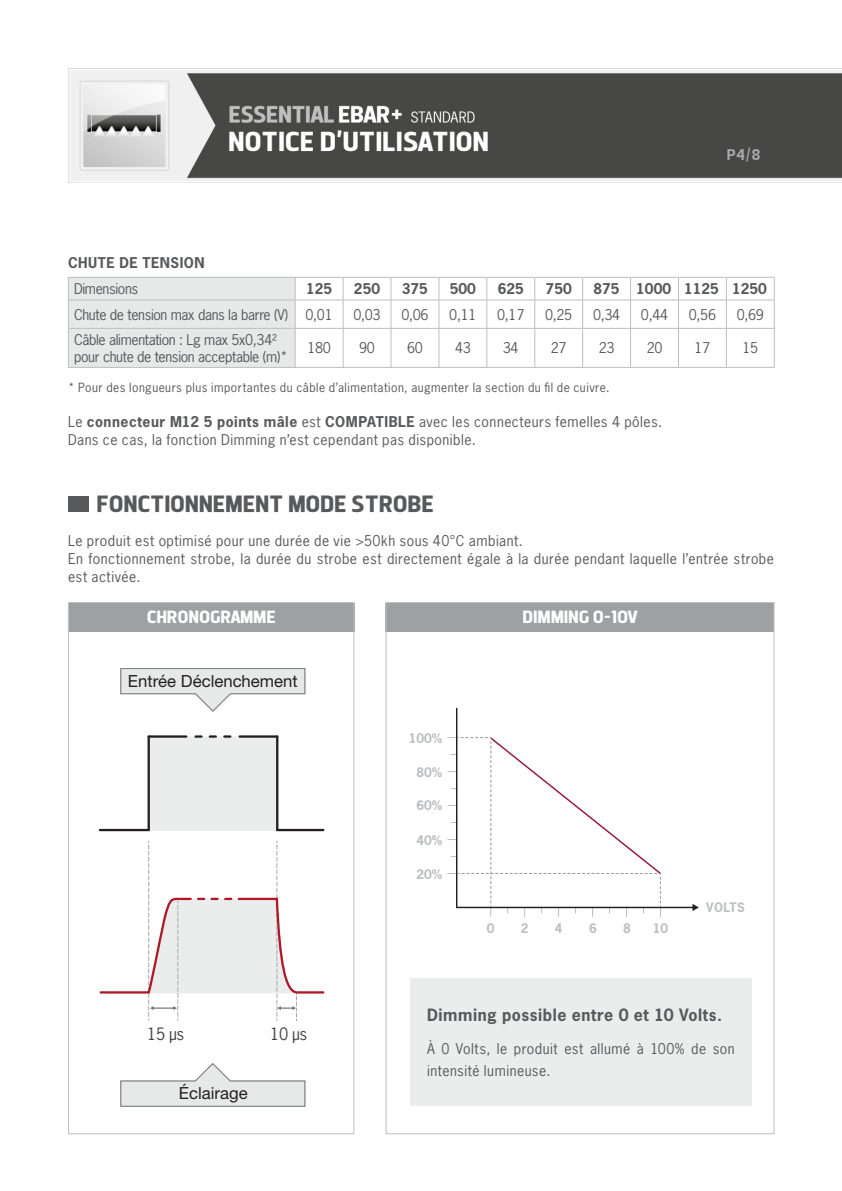
<style>
.page{position:relative;width:842px;height:1191px;background:#fff}
.page>*{position:absolute;margin:0;border:0;box-sizing:border-box;transform-origin:0 0}
.t1{font:700 28px "Dyno";color:#fff}
.t2{font:700 24px "Dyno";color:#58595b}
.t3{font:700 18px "Dyno";color:#fff}
.t4{font:16.8px "Helvetica Neue LT";color:#231f20}
.t5{font:700 16px "News Gothic Std";letter-spacing:.035em;color:#58595b}
.t6{font:16px "News Gothic Std";letter-spacing:-.025em;color:#414142}
.t7{font:16px "Dyno";color:#a7a9ac}
.t8{font:14px/18px "News Gothic Std";letter-spacing:.03em;color:#58595b}
.t9{font:14px/16.8px "News Gothic Std";letter-spacing:-.025em;color:#58595b}
.t10{font:700 14px "News Gothic Std";color:#58595b}
.t11{font:700 14px "News Gothic Std";letter-spacing:.035em;color:#58595b}
.t12{font:700 12.4px "News Gothic Std";color:#bcbec0}
.t13{font:12px "News Gothic Std";letter-spacing:.04em;color:#58595b}
.s1{font-weight:700}
</style>
<div class="page">
<img style="left:68px;top:68px;width:774px;height:114px">
<div style="left:68px;top:496px;width:20px;height:15px;background:#58595b"></div>
<div style="left:68px;top:603px;width:286px;height:28px;background:#9ea0a2"></div>
<div style="left:386px;top:603px;width:388px;height:28px;background:#9ea0a2"></div>
<hr style="left:456px;top:708px;width:1px;height:199px;background:#231f20">
<hr style="left:457px;top:906px;width:236px;height:2px;background:#231f20">
<svg style="left:692px;top:904px;width:7px;height:7px"></svg>
<svg style="left:448px;top:737px;width:213px;height:179px"></svg>
<svg style="left:100px;top:735px;width:223px;height:96px"></svg>
<hr style="left:240px;top:735px;width:37px;height:2px;background:#231f20">
<hr style="left:148px;top:736px;width:2px;height:94px;background:#231f20">
<hr style="left:276px;top:736px;width:2px;height:94px;background:#231f20">
<hr style="left:277px;top:829px;width:46px;height:2px;background:#231f20">
<svg style="left:99px;top:840px;width:226px;height:181px"></svg>
<svg style="left:120px;top:668px;width:186px;height:44px"></svg>
<svg style="left:120px;top:1063px;width:186px;height:44px"></svg>
<div style="left:68px;top:602px;width:286px;height:532px;border:1px solid #bcbec0"></div>
<div style="left:410px;top:978px;width:342px;height:128px;background:#ebecec"></div>
<hr style="left:295px;top:367px;width:48px;height:1px;background:#bcbec0">
<hr style="left:343px;top:367px;width:48px;height:1px;background:#bcbec0">
<hr style="left:391px;top:367px;width:48px;height:1px;background:#bcbec0">
<hr style="left:439px;top:367px;width:48px;height:1px;background:#bcbec0">
<hr style="left:487px;top:367px;width:48px;height:1px;background:#bcbec0">
<hr style="left:535px;top:367px;width:48px;height:1px;background:#bcbec0">
<hr style="left:583px;top:367px;width:47px;height:1px;background:#bcbec0">
<hr style="left:630px;top:367px;width:48px;height:1px;background:#bcbec0">
<hr style="left:678px;top:367px;width:48px;height:1px;background:#bcbec0">
<hr style="left:726px;top:367px;width:48px;height:1px;background:#bcbec0">
<svg style="left:68px;top:277px;width:707px;height:90px"></svg>
<hr style="left:68px;top:328px;width:227px;height:1px;background:#bcbec0">
<hr style="left:68px;top:329px;width:1px;height:38px;background:#bcbec0">
<hr style="left:68px;top:367px;width:227px;height:1px;background:#bcbec0">
<h1 class="t1" style="left:228px;top:124px;width:262px">NOTICE D’UTILISATION</h1>
<p class="t11" style="left:68px;top:254px;width:138px">Chute de tension</p>
<p class="t7" style="left:727px;top:144px;width:36px">P4/8</p>
<p class="t9" style="left:74px;top:280px;width:66px">Dimensions</p>
<p class="t10" style="left:306px;top:279px;width:28px">125</p>
<p class="t10" style="left:354px;top:279px;width:28px">250</p>
<p class="t10" style="left:402px;top:279px;width:28px">375</p>
<p class="t10" style="left:450px;top:279px;width:28px">500</p>
<p class="t10" style="left:498px;top:279px;width:28px">625</p>
<p class="t10" style="left:546px;top:279px;width:28px">750</p>
<p class="t10" style="left:593px;top:279px;width:175px">875 1000 1125 1250</p>
<p class="t9" style="left:74px;top:306px;width:215px">Chute de tension max dans la barre (V)</p>
<p class="t8" style="left:306px;top:305px;width:29px">0,01</p>
<p class="t8" style="left:353px;top:305px;width:29px">0,03</p>
<p class="t8" style="left:401px;top:305px;width:29px">0,06</p>
<p class="t8" style="left:449px;top:305px;width:29px">0,11</p>
<p class="t8" style="left:497px;top:305px;width:29px">0,17</p>
<p class="t8" style="left:545px;top:305px;width:29px">0,25</p>
<p class="t8" style="left:593px;top:305px;width:29px">0,34</p>
<p class="t8" style="left:641px;top:305px;width:29px">0,44</p>
<p class="t8" style="left:689px;top:305px;width:29px">0,56</p>
<p class="t8" style="left:737px;top:305px;width:29px">0,69</p>
<p class="t9" style="left:74px;top:331px;width:215px">Câble alimentation : Lg max 5x0,34² pour chute de tension acceptable (m)*</p>
<p class="t8" style="left:307px;top:339px;width:25px">180</p>
<p class="t8" style="left:359px;top:339px;width:17px">90</p>
<p class="t8" style="left:407px;top:339px;width:17px">60</p>
<p class="t8" style="left:455px;top:339px;width:17px">43</p>
<p class="t8" style="left:503px;top:339px;width:17px">34</p>
<p class="t8" style="left:551px;top:339px;width:17px">27</p>
<p class="t8" style="left:599px;top:339px;width:17px">23</p>
<p class="t8" style="left:647px;top:339px;width:17px">20</p>
<p class="t8" style="left:695px;top:339px;width:17px">17</p>
<p class="t8" style="left:742px;top:339px;width:17px">15</p>
<p class="t13" style="left:68px;top:380px;width:543px">* Pour des longueurs plus importantes du câble d’alimentation, augmenter la section du fil de cuivre.</p>
<p class="t8" style="left:68px;top:413px;width:596px">Le <span class="s1">connecteur M12 5 points mâle</span> est <span class="s1">compatible</span> avec les connecteurs femelles 4 pôles.<br>Dans ce cas, la fonction Dimming n’est cependant pas disponible.</p>
<h2 class="t2" style="left:96px;top:488px;width:339px">FONCTIONNEMENT MODE STROBE</h2>
<p class="t8" style="left:68px;top:531px;width:707px">Le produit est optimisé pour une durée de vie &gt;50kh sous 40°C ambiant.<br>En fonctionnement strobe, la durée du strobe est directement égale à la durée pendant laquelle l’entrée strobe est activée.</p>
<p class="t3" style="left:147px;top:606px;width:130px">CHRONOGRAMME</p>
<p class="t3" style="left:523px;top:606px;width:116px">DIMMING 0-10V</p>
<p class="t4" style="left:128px;top:671px;width:171px">Entrée Déclenchement</p>
<p class="t6" style="left:147px;top:1024px;width:38px">15 µs</p>
<p class="t6" style="left:270px;top:1024px;width:38px">10 µs</p>
<p class="t4" style="left:154px;top:1083px;width:119px">Sortie Éclairage</p>
<p class="t4" style="left:179px;top:1083px;width:70px">Éclairage</p>
<p class="t12" style="left:409px;top:730px;width:35px">100%</p>
<p class="t12" style="left:416px;top:764px;width:27px">80%</p>
<p class="t12" style="left:416px;top:797px;width:27px">60%</p>
<p class="t12" style="left:416px;top:832px;width:27px">40%</p>
<p class="t12" style="left:416px;top:866px;width:27px">20%</p>
<p class="t12" style="left:487px;top:920px;width:9px">0</p>
<p class="t12" style="left:521px;top:920px;width:9px">2</p>
<p class="t12" style="left:555px;top:920px;width:9px">4</p>
<p class="t12" style="left:589px;top:920px;width:9px">6</p>
<p class="t12" style="left:623px;top:920px;width:9px">8</p>
<p class="t12" style="left:653px;top:920px;width:17px">10</p>
<p class="t12" style="left:706px;top:899px;width:40px">VOLTS</p>
<p class="t5" style="left:427px;top:1004px;width:296px">Dimming possible entre 0 et 10 Volts.</p>
<p class="t8" style="left:427px;top:1037px;width:309px;line-height:22px">À 0 Volts, le produit est allumé à 100% de son intensité lumineuse.</p>
</div>
